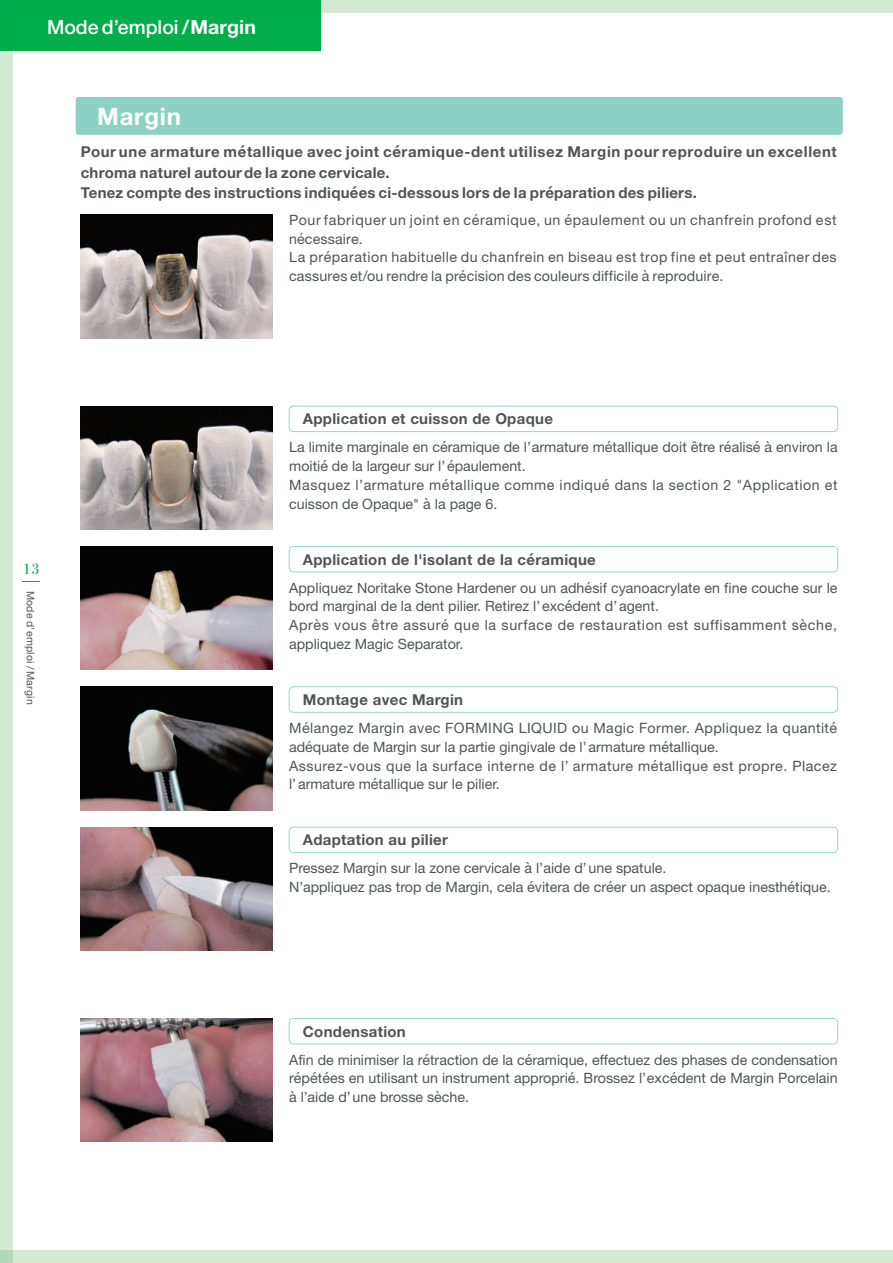
<style>
.page{position:relative;width:893px;height:1263px;background:#fff}
.page>*{position:absolute;margin:0;border:0;box-sizing:border-box;transform-origin:0 0}
.t1{font:700 24px "Helvetica Neue";letter-spacing:.03em;color:#fff}
.t2{font:500 19.5px "Helvetica Neue";color:#fff}
.t3{font:700 15px/20.2px "Helvetica Neue";letter-spacing:.02em;color:#515456}
.t4{font:15px "Bodoni Svty Two ITCTT";color:#03ad4c}
.t5{font:14.25px/18.8px "Helvetica Neue";letter-spacing:.005em;color:#515456}
.t6{font:14.25px/18.8px "Helvetica Neue";letter-spacing:.03em;color:#515456}
.t7{font:14.25px/18.8px "Helvetica Neue";letter-spacing:.035em;color:#515456}
.t8{font:10.5px "Helvetica Neue";letter-spacing:.02em;color:#515456}
.s1{font-weight:700}
</style>
<div class="page">
<div style="left:321px;top:0;width:572px;height:13px;background:#d2e9d3"></div>
<div style="left:0;top:51px;width:13px;height:1199px;background:#d2e9d3"></div>
<div style="left:13px;top:1250px;width:880px;height:13px;background:#d2e9d3"></div>
<div style="left:0;top:1250px;width:13px;height:13px;background:#b1dab5"></div>
<svg style="left:22px;top:581px;width:18px;height:1px"></svg>
<div style="left:13px;top:13px;width:308px;height:38px;background:#03ad4c"></div>
<div style="left:13px;top:0;width:308px;height:13px;background:#00ac4c"></div>
<div style="left:0;top:13px;width:13px;height:38px;background:#00ac4c"></div>
<div style="left:0;top:0;width:13px;height:13px;background:#00ab4d"></div>
<svg style="left:289px;top:406px;width:549px;height:26px"></svg>
<div style="left:76px;top:97px;width:767px;height:38px;background:#8dd1c4"></div>
<img style="left:81px;top:215px;width:191px;height:123px">
<img style="left:81px;top:406px;width:191px;height:123px">
<svg style="left:289px;top:546px;width:549px;height:26px"></svg>
<svg style="left:289px;top:686px;width:549px;height:27px"></svg>
<svg style="left:289px;top:827px;width:549px;height:26px"></svg>
<img style="left:81px;top:546px;width:191px;height:124px">
<img style="left:81px;top:687px;width:191px;height:123px">
<img style="left:81px;top:827px;width:191px;height:123px">
<svg style="left:289px;top:1018px;width:549px;height:26px"></svg>
<img style="left:81px;top:1018px;width:191px;height:124px">
<h2 class="t2" style="left:47px;top:12px;width:211px">Mode d’emploi / <span class="s1">Margin</span></h2>
<h1 class="t1" style="left:97px;top:97px;width:85px">Margin</h1>
<p class="t3" style="left:81px;top:142px;width:757px">Pour une armature métallique avec joint céramique-dent utilisez Margin pour reproduire un excellent chroma naturel autourde la zone cervicale.<br>Tenez compte des instructions indiquées ci-dessous lors de la préparation des piliers.</p>
<p class="t7" style="left:289px;top:211px;width:549px">Pour fabriquer un joint en céramique, un épaulement ou un chanfrein profond est nécessaire.<br>La préparation habituelle du chanfrein en biseau est trop fine et peut entraîner des cassures et/ou rendre la précision des couleurs difficile à reproduire.</p>
<p class="t4" style="left:23px;top:557px;width:18px">13</p>
<p class="t8" style="left:38px;top:590px;width:115px;rotate:90deg">Mode d’emploi / Margin</p>
<p class="t3" style="left:303px;top:409px;width:252px">Application et cuisson de Opaque</p>
<p class="t5" style="left:289px;top:439px;width:550px">La limite marginale en céramique de l’armature métallique doit être réalisé à environ la moitié de la largeur sur l’épaulement.<br>Masquez l’armature métallique comme indiqué dans la section 2 "Application et cuisson de Opaque" à la page 6.</p>
<p class="t3" style="left:303px;top:549px;width:294px">Application de l'isolant de la céramique</p>
<p class="t5" style="left:289px;top:579px;width:550px">Appliquez Noritake Stone Hardener ou un adhésif cyanoacrylate en fine couche sur le bord marginal de la dent pilier. Retirez l’excédent d’agent.<br>Après vous être assuré que la surface de restauration est suffisamment sèche, appliquez Magic Separator.</p>
<p class="t3" style="left:303px;top:690px;width:162px">Montage avec Margin</p>
<p class="t6" style="left:289px;top:719px;width:550px">Mélangez Margin avec FORMING LIQUID ou Magic Former. Appliquez la quantité adéquate de Margin sur la partie gingivale de l’armature métallique.<br>Assurez-vous que la surface interne de l’ armature métallique est propre. Placez l’armature métallique sur le pilier.</p>
<p class="t3" style="left:303px;top:830px;width:147px">Adaptation au pilier</p>
<p class="t5" style="left:289px;top:860px;width:543px">Pressez Margin sur la zone cervicale à l’aide d’une spatule.<br>N’appliquez pas trop de Margin, cela évitera de créer un aspect opaque inesthétique.</p>
<p class="t3" style="left:303px;top:1021px;width:105px">Condensation</p>
<p class="t5" style="left:289px;top:1051px;width:550px;text-align:justify">Afin de minimiser la rétraction de la céramique, effectuez des phases de condensation répétées en utilisant un instrument approprié. Brossez l’excédent de Margin Porcelain à l’aide d’une brosse sèche.</p>
</div>
